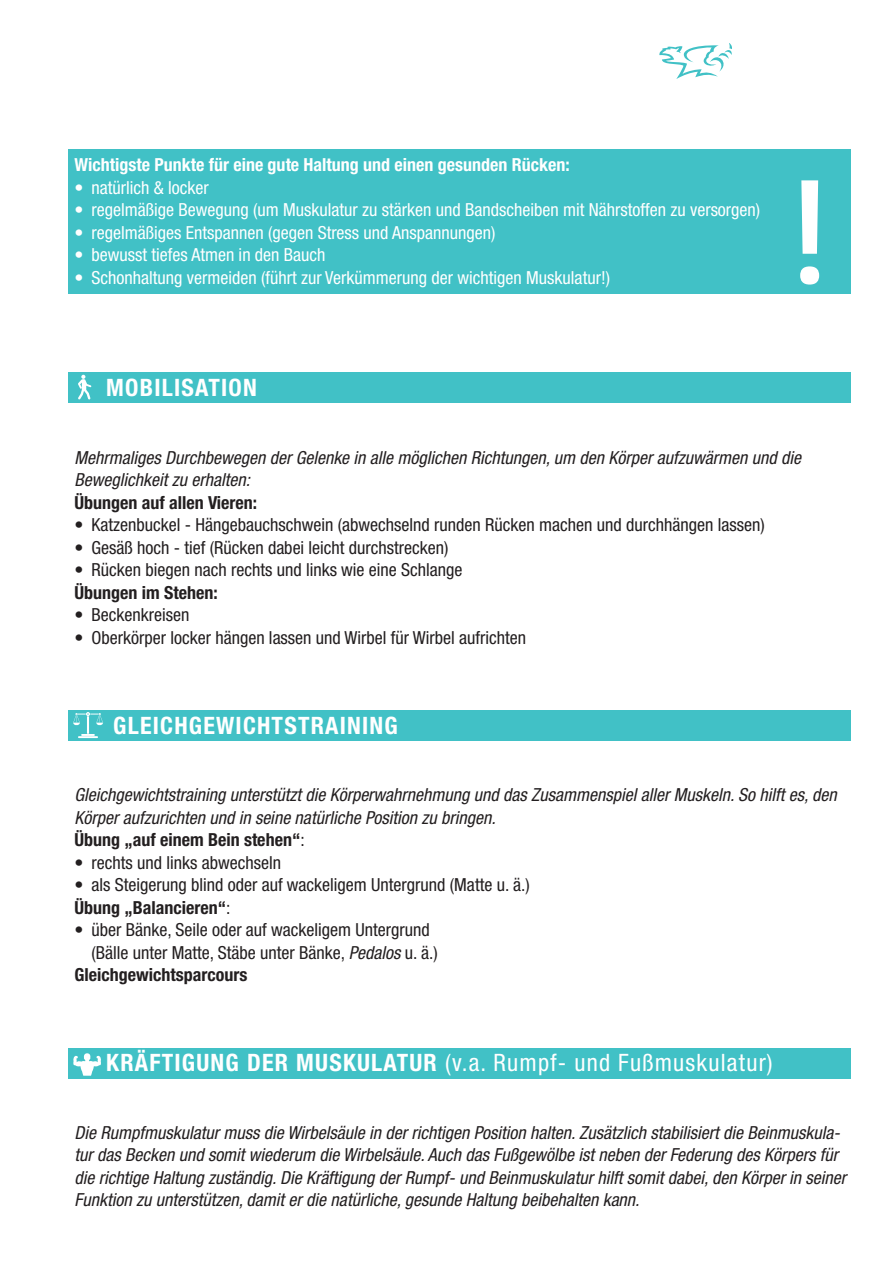
<style>
.page{position:relative;width:893px;height:1263px;background:#fff}
.page>*{position:absolute;margin:0;border:0;box-sizing:border-box;transform-origin:0 0}
.t1{font:700 151.05px "Akhand";color:#fff}
.t2{font:condensed 24px "Helvetica Neue";letter-spacing:.05em;color:#fff}
.t3{font:700 condensed 24px "Helvetica Neue";letter-spacing:.05em;color:#fff}
.t4{font:italic condensed 18px/22.5px "Helvetica Neue";color:#231f20}
.t5{font:condensed 18px "Helvetica Neue";color:#231f20}
.t6{font:condensed 18px "Helvetica Neue";color:#fff}
.t7{font:700 condensed 18px "Helvetica Neue";color:#231f20}
.t8{font:700 condensed 18px "Helvetica Neue";color:#fff}
.s1{font-weight:400}
.s2{font-style:italic}
.s3{font-weight:700}
</style>
<div class="page">
<div style="left:68px;top:710px;width:782px;height:30px;background:#41c1c6"></div>
<hr style="left:78px;top:736px;width:20px;height:2px;background:#fff">
<svg style="left:73px;top:712px;width:30px;height:24px"></svg>
<div style="left:68px;top:1048px;width:782px;height:31px;background:#41c1c6"></div>
<svg style="left:73px;top:1053px;width:28px;height:23px"></svg>
<div style="left:68px;top:149px;width:782px;height:144px;background:#41c1c6"></div>
<div style="left:68px;top:372px;width:782px;height:30px;background:#41c1c6"></div>
<svg style="left:659px;top:43px;width:73px;height:36px"></svg>
<svg style="left:78px;top:375px;width:13px;height:24px"></svg>
<p class="t8" style="left:74px;top:158px;width:497px">Wichtigste Punkte für eine gute Haltung und einen gesunden Rücken:</p>
<p class="t6" style="left:74px;top:181px;width:136px">• natürlich &amp; locker</p>
<p class="t6" style="left:74px;top:203px;width:687px">• regelmäßige Bewegung (um Muskulatur zu stärken und Bandscheiben mit Nährstoffen zu versorgen)</p>
<p class="t6" style="left:74px;top:226px;width:423px">• regelmäßiges Entspannen (gegen Stress und Anspannungen)</p>
<p class="t6" style="left:74px;top:248px;width:253px">• bewusst tiefes Atmen in den Bauch</p>
<p class="t6" style="left:74px;top:271px;width:537px">• Schonhaltung vermeiden (führt zur Verkümmerung der wichtigen Muskulatur!)</p>
<p class="t3" style="left:106px;top:379px;width:152px">MOBILISATION</p>
<p class="t1" style="left:792px;top:143px;width:37px">!</p>
<p class="t4" style="left:74px;top:448px;width:728px">Mehrmaliges Durchbewegen der Gelenke in alle möglichen Richtungen, um den Körper aufzuwärmen und die</p>
<p class="t4" style="left:74px;top:470px;width:177px">Beweglichkeit zu erhalten:</p>
<p class="t7" style="left:74px;top:496px;width:184px">Übungen auf allen Vieren:</p>
<p class="t5" style="left:74px;top:518px;width:692px">• Katzenbuckel - Hängebauchschwein (abwechselnd runden Rücken machen und durchhängen lassen)</p>
<p class="t5" style="left:74px;top:541px;width:376px">• Gesäß hoch - tief (Rücken dabei leicht durchstrecken)</p>
<p class="t5" style="left:74px;top:563px;width:390px">• Rücken biegen nach rechts und links wie eine Schlange</p>
<p class="t7" style="left:74px;top:586px;width:145px">Übungen im Stehen:</p>
<p class="t5" style="left:74px;top:608px;width:116px">• Beckenkreisen</p>
<p class="t5" style="left:74px;top:631px;width:453px">• Oberkörper locker hängen lassen und Wirbel für Wirbel aufrichten</p>
<p class="t3" style="left:113px;top:717px;width:286px">GLEICHGEWICHTSTRAINING</p>
<p class="t4" style="left:74px;top:785px;width:764px">Gleichgewichtstraining unterstützt die Körperwahrnehmung und das Zusammenspiel aller Muskeln. So hilft es, den<br>Körper aufzurichten und in seine natürliche Position zu bringen.</p>
<p class="t7" style="left:74px;top:833px;width:232px">Übung „auf einem Bein stehen“<span class="s1">:</span></p>
<p class="t5" style="left:74px;top:856px;width:208px">• rechts und links abwechseln</p>
<p class="t5" style="left:74px;top:878px;width:457px">• als Steigerung blind oder auf wackeligem Untergrund (Matte u. ä.)</p>
<p class="t7" style="left:74px;top:901px;width:157px">Übung „Balancieren“<span class="s1">:</span></p>
<p class="t5" style="left:74px;top:923px;width:357px">• über Bänke, Seile oder auf wackeligem Untergrund</p>
<p class="t5" style="left:91px;top:946px;width:348px">(Bälle unter Matte, Stäbe unter Bänke, <span class="s2">Pedalos</span> u. ä.)</p>
<p class="t7" style="left:74px;top:968px;width:174px">Gleichgewichtsparcours</p>
<p class="t2" style="left:106px;top:1054px;width:668px"><span class="s3">KRÄFTIGUNG DER MUSKULATUR</span> (v.a. Rumpf- und Fußmuskulatur)</p>
<p class="t4" style="left:74px;top:1123px;width:773px">Die Rumpfmuskulatur muss die Wirbelsäule in der richtigen Position halten. Zusätzlich stabilisiert die Beinmuskula&shy;tur das Becken und somit wiederum die Wirbelsäule. Auch das Fußgewölbe ist neben der Federung des Körpers für die richtige Haltung zuständig. Die Kräftigung der Rumpf- und Beinmuskulatur hilft somit dabei, den Körper in seiner Funktion zu unterstützen, damit er die natürliche, gesunde Haltung beibehalten kann.</p>
</div>
